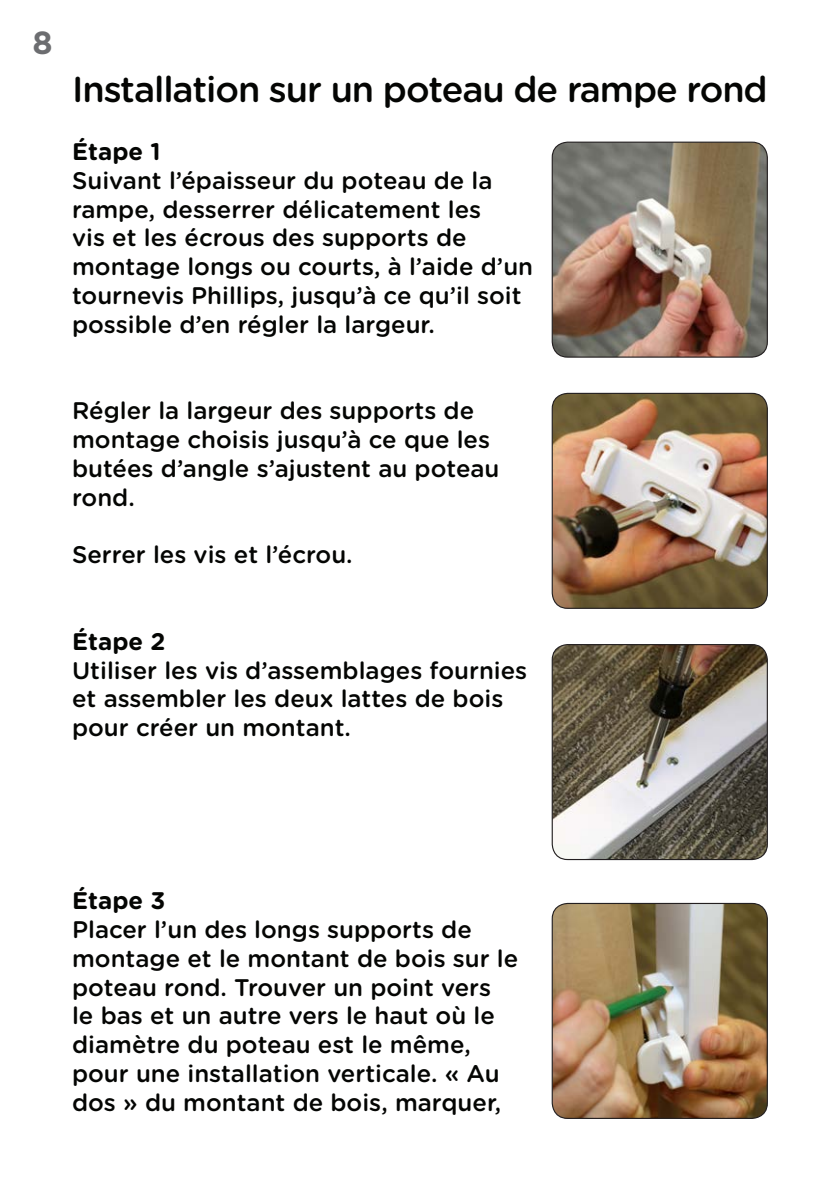
<style>
.page{position:relative;width:840px;height:1191px;background:#fff}
.page>*{position:absolute;margin:0;border:0;box-sizing:border-box;transform-origin:0 0}
.t1{font:500 36px "Gotham Rounded";letter-spacing:-.03em;color:#040503}
.t2{font:700 32px "Gotham Rounded";color:#6c6d70}
.t3{font:500 24px/28.8px "Gotham Rounded";color:#040503}
.t4{font:700 24px "Gotham Rounded";color:#040503}
</style>
<div class="page">
<img style="left:553px;top:142px;width:213px;height:215px">
<div style="left:551px;top:142px;width:216px;height:216px;border:1px solid #231f20;border-radius:15px"></div>
<img style="left:553px;top:393px;width:213px;height:215px">
<div style="left:551px;top:393px;width:216px;height:216px;border:1px solid #231f20;border-radius:15px"></div>
<img style="left:553px;top:644px;width:213px;height:215px">
<div style="left:551px;top:644px;width:216px;height:216px;border:1px solid #231f20;border-radius:15px"></div>
<img style="left:553px;top:903px;width:213px;height:215px">
<div style="left:551px;top:903px;width:216px;height:216px;border:1px solid #231f20;border-radius:15px"></div>
<h2 class="t2" style="left:32px;top:19px;width:22px">8</h2>
<p class="t1" style="left:72px;top:64px;width:696px">Installation sur un poteau de rampe rond</p>
<p class="t4" style="left:72px;top:134px;width:90px">Étape 1</p>
<p class="t3" style="left:72px;top:165px;width:462px">Suivant l’épaisseur du poteau de la rampe, desserrer délicatement les<br>vis et les écrous des supports de montage longs ou courts, à l’aide d’un tournevis Phillips, jusqu’à ce qu’il soit possible d’en régler la largeur.</p>
<p class="t3" style="left:72px;top:395px;width:428px">Régler la largeur des supports de montage choisis jusqu’à ce que les butées d’angle s’ajustent au poteau rond.</p>
<p class="t3" style="left:72px;top:539px;width:282px">Serrer les vis et l’écrou.</p>
<p class="t4" style="left:72px;top:623px;width:95px">Étape 2</p>
<p class="t3" style="left:72px;top:654px;width:456px">Utiliser les vis d’assemblages fournies et assembler les deux lattes de bois pour créer un montant.</p>
<p class="t4" style="left:72px;top:883px;width:95px">Étape 3</p>
<p class="t3" style="left:72px;top:914px;width:447px">Placer l’un des longs supports de montage et le montant de bois sur le poteau rond. Trouver un point vers le bas et un autre vers le haut où le diamètre du poteau est le même, pour une installation verticale. « Au dos » du montant de bois, marquer,</p>
</div>
